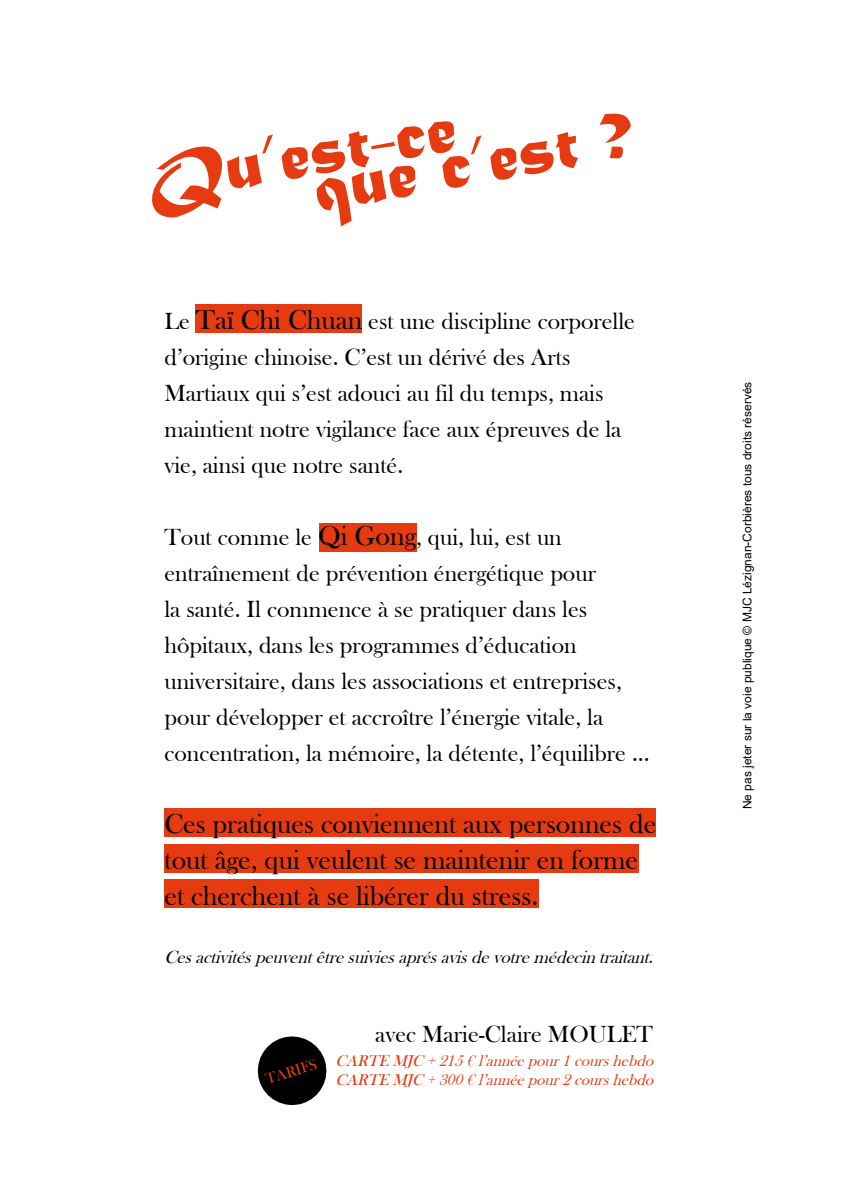
<style>
.page{position:relative;width:842px;height:1191px;background:#fff}
.page>*{position:absolute;margin:0;border:0;box-sizing:border-box;transform-origin:0 0}
.t1{font:72.8px "Matura MT Script Capitals";color:#e63b11}
.t2{font:28px/36px "Bask Old Face";color:#000}
.t3{font:24px/36px "Bask Old Face";color:#000}
.t4{font:italic 18px "Bask Old Face";color:#000}
.t5{font:italic 16px/19.2px "Bask Old Face";color:#e63b11}
.t6{font:15.4px "Bask Old Face";color:#e63b11}
.t7{font:12px "Arial";color:#000}
.s1{font-size:28px}
</style>
<div class="page">
<div style="left:164px;top:808px;width:492px;height:29px;background:#e63b11"></div>
<div style="left:319px;top:523px;width:98px;height:28px;background:#e63b11"></div>
<div style="left:196px;top:304px;width:166px;height:29px;background:#e63b11"></div>
<div style="left:164px;top:844px;width:475px;height:28px;background:#e63b11"></div>
<div style="left:164px;top:879px;width:375px;height:28px;background:#e63b11"></div>
<svg style="left:257px;top:1036px;width:70px;height:70px"></svg>
<h1 class="t1" style="left:306px;top:146px;width:325px;rotate:-10deg">que c’est ?</h1>
<h1 class="t1" style="left:139px;top:137px;width:315px;rotate:-10deg">Qu’est-ce</h1>
<p class="t3" style="left:164px;top:303px;width:472px">Le <span class="s1">Taï Chi Chuan</span> est une discipline corporelle d’origine chinoise. C’est un dérivé des Arts Martiaux qui s’est adouci au fil du temps, mais maintient notre vigilance face aux épreuves de la vie, ainsi que notre santé.</p>
<p class="t3" style="left:164px;top:519px;width:487px">Tout comme le <span class="s1">Qi Gong</span>, qui, lui, est un entraînement de prévention énergétique pour<br>la santé. Il commence à se pratiquer dans les hôpitaux, dans les programmes d’éducation universitaire, dans les associations et entreprises, pour développer et accroître l’énergie vitale, la concentration, la mémoire, la détente, l’équilibre ...</p>
<p class="t2" style="left:164px;top:806px;width:493px">Ces pratiques conviennent aux personnes de tout âge, qui veulent se maintenir en forme et cherchent à se libérer du stress.</p>
<p class="t4" style="left:164px;top:946px;width:496px">Cesactivitéspeuventêtresuiviesaprésavisdevotremédecintraitant.</p>
<p class="t6" style="left:263px;top:1070px;width:54px;rotate:-17deg">TARIFS</p>
<p class="t3" style="left:375px;top:1016px;width:279px">avec Marie-Claire MOULET</p>
<p class="t5" style="left:335px;top:1051px;width:324px">CARTE MJC +215€l’annéepour1courshebdo<br>CARTE MJC +300€l’annéepour2courshebdo</p>
<p class="t7" style="left:739px;top:809px;width:429px;rotate:-90deg">Ne pas jeter sur la voie publique © MJC Lézignan-Corbières tous droits réservés</p>
</div>
